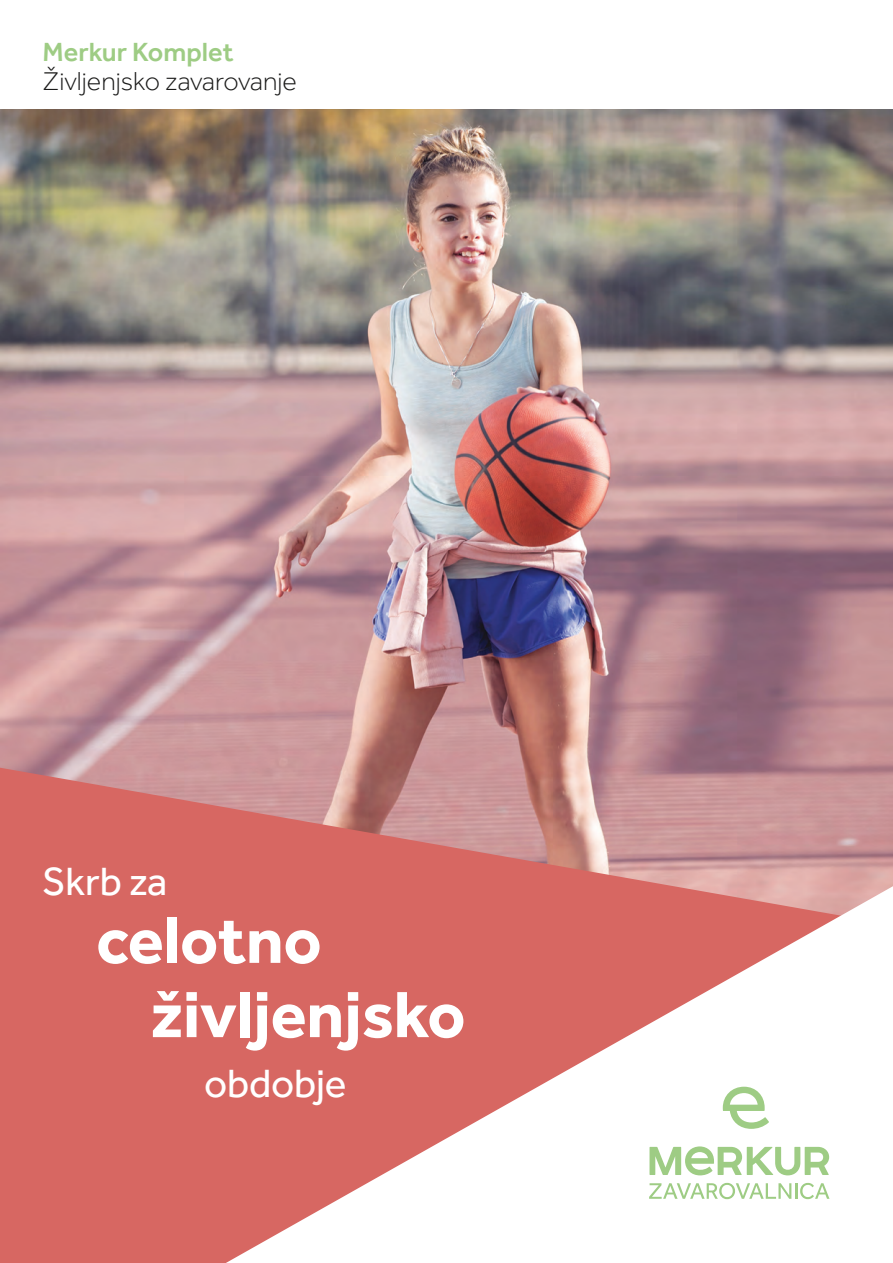
<style>
.page{position:relative;width:893px;height:1263px;background:#fff}
.page>*{position:absolute;margin:0;border:0;box-sizing:border-box;transform-origin:0 0}
.t1{font:700 67.5px/74.2px "Effra";letter-spacing:-.005em;color:#fff}
.t2{font:40.5px "Effra";letter-spacing:-.005em;color:#fff}
.t3{font:300 27px "Effra";color:#1a1a19}
.t4{font:500 27px "Effra";color:#9ecc84}
</style>
<div class="page">
<img style="left:0;top:109px;width:893px;height:659px">
<svg style="left:0;top:768px;width:893px;height:495px;background:#d17572"></svg>
<svg style="left:226px;top:886px;width:667px;height:377px;fill:#d76762"></svg>
<svg style="left:723px;top:1087px;width:46px;height:42px"></svg>
<svg style="left:649px;top:1183px;width:180px;height:16px"></svg>
<svg style="left:649px;top:1146px;width:180px;height:29px"></svg>
<p class="t4" style="left:43px;top:35px;width:192px">Merkur Komplet</p>
<p class="t3" style="left:43px;top:66px;width:256px">Življenjsko zavarovanje</p>
<h2 class="t2" style="left:42px;top:857px;width:127px">Skrb za</h2>
<h1 class="t1" style="left:150px;top:902px;width:317px;text-indent:-54px">celotno življenjsko</h1>
<h2 class="t2" style="left:204px;top:1060px;width:144px">obdobje</h2>
</div>
